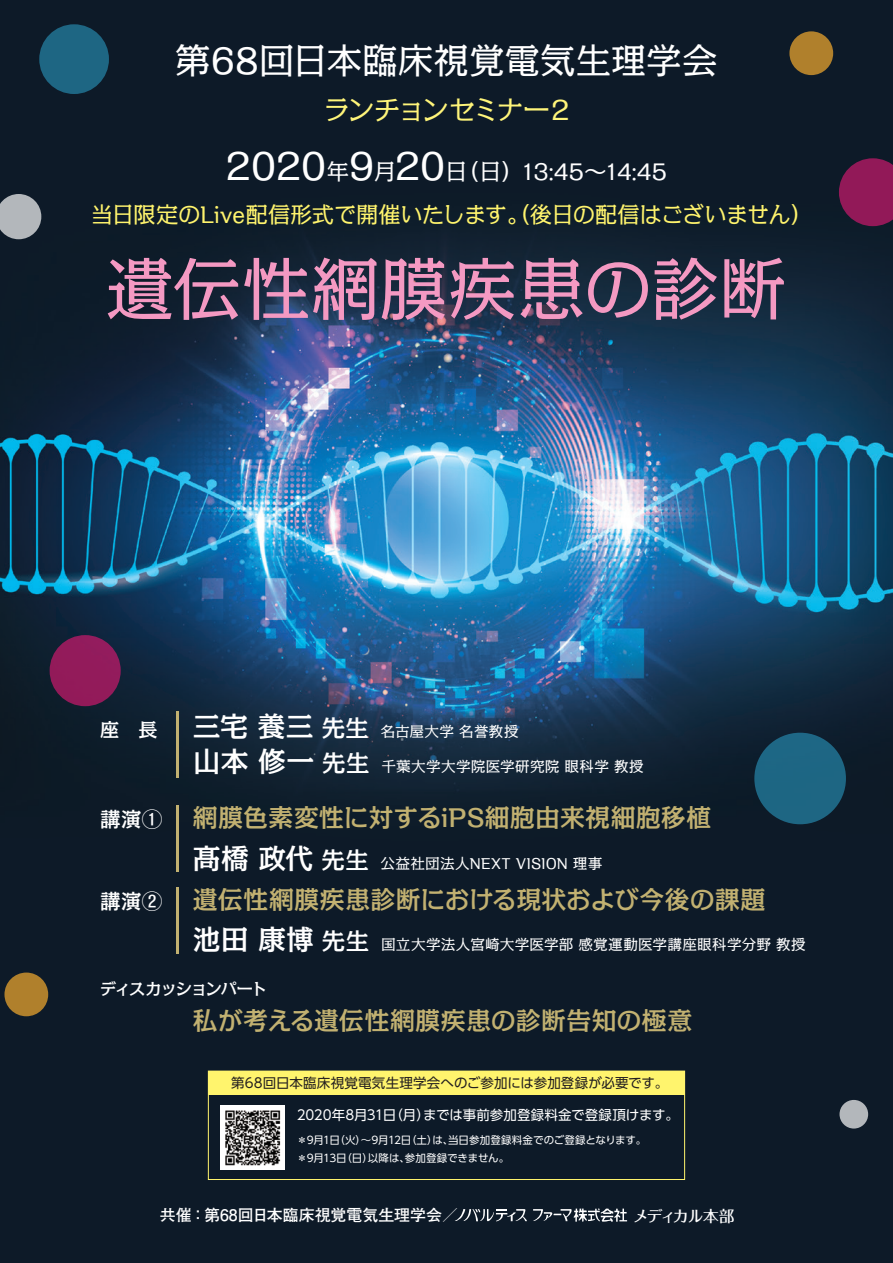
<style>
.page{position:relative;width:893px;height:1263px;background:#fff}
.page>*{position:absolute;margin:0;border:0;box-sizing:border-box;transform-origin:0 0}
.t1{font:68.85px "Kakumin Pro";letter-spacing:-.01em;color:#f499c2}
.t2{font:35.7px "Kakumin Pro";letter-spacing:-.005em;color:#fff}
.t3{font:27px "Kakumin Pro";letter-spacing:-.08em;color:#fff57a}
.t4{font:500 25.05px "Kakumin Pro";letter-spacing:.005em;color:#c2b171}
.t5{font:22.5px/42.9px "Kakumin Pro";letter-spacing:-.03em;color:#fff46d;text-align:center}
.t6{font:500 19.2px "Kakumin Pro";color:#fff}
.t7{font:500 16.2px "Kakumin Pro";letter-spacing:-.07em;color:#fff}
.t8{font:700 15.9px "Futo Go B101 Pro";color:#fff}
.t9{font:500 15.6px "Folk Pro";letter-spacing:-.085em;color:#fff}
.t10{font:14.7px "Kakumin Pro";letter-spacing:.01em;color:#fff}
.t11{font:13.5px "UD Shin Go Pro";letter-spacing:.005em;color:#231f20}
.t12{font:13.5px "UD Shin Go Pro";letter-spacing:-.01em;color:#fff}
.t13{font:10.5px/18px "UD Shin Go Pro";letter-spacing:-.01em;color:#fff}
.s1{font-size:37.5px;color:#fff}
.s2{color:#fff}
.s3{font-weight:500;font-size:27.9px}
.s4{font-weight:500;font-size:23.55px}
.s5{font-size:20.55px;color:#fff}
.s6{font-size:16.5px}
</style>
<div class="page">
<img style="left:0;top:0;width:893px;height:1263px">
<div style="left:39px;top:24px;width:70px;height:70px;background:#1e6683;border-radius:50%"></div>
<svg style="left:0;top:194px;width:41px;height:45px;background:#979ca2"></svg>
<svg style="left:839px;top:158px;width:54px;height:68px;background:#7c1950"></svg>
<div style="left:754px;top:733px;width:92px;height:91px;background:#1e6683;border-radius:50%"></div>
<div style="left:4px;top:972px;width:44px;height:44px;background:#b0802c;border-radius:50%"></div>
<div style="left:789px;top:31px;width:44px;height:44px;background:#b0802c;border-radius:50%"></div>
<div style="left:839px;top:1100px;width:29px;height:28px;background:#b3b7bb;border-radius:50%"></div>
<div style="left:50px;top:635px;width:71px;height:71px;background:#931b5b;border-radius:50%"></div>
<hr style="left:177px;top:805px;width:2px;height:67px;background:#c2b171">
<hr style="left:177px;top:712px;width:2px;height:66px;background:#c2b171">
<hr style="left:177px;top:888px;width:2px;height:66px;background:#c2b171">
<svg style="left:455px;top:1209px;width:72px;height:12px"></svg>
<svg style="left:533px;top:1208px;width:94px;height:14px"></svg>
<img style="left:221px;top:1105px;width:63px;height:64px">
<div style="left:208px;top:1071px;width:477px;height:109px;border:1px solid #fff46d"></div>
<div style="left:208px;top:1071px;width:477px;height:23px;background:#fff46d"></div>
<h2 class="t2" style="left:175px;top:32px;width:544px">第68回日本臨床視覚電気生理学会</h2>
<h3 class="t3" style="left:323px;top:88px;width:248px">ランチョンセミナー2</h3>
<h3 class="t5" style="left:91px;top:147px;width:724px"><span class="s1">2020</span><span class="s2">年</span><span class="s1">9</span><span class="s2">月</span><span class="s1">20</span><span class="s2">日（日）13:45～14:45<br></span>当日限定のLive配信形式で開催いたします。（後日の配信はございません）</h3>
<h1 class="t1" style="left:106px;top:235px;width:683px">遺伝性網膜疾患の診断</h1>
<h3 class="t6" style="left:100px;top:715px;width:59px">座　長</h3>
<p class="t10" style="left:193px;top:720px;width:327px"><span class="s3">三宅 養三</span> <span class="s4">先生</span> 名古屋大学 名誉教授</p>
<p class="t10" style="left:193px;top:755px;width:452px"><span class="s3">山本 修一</span> <span class="s4">先生</span> 千葉大学大学院医学研究院 眼科学 教授</p>
<h3 class="t4" style="left:100px;top:798px;width:613px"><span class="s5">講演①</span> 網膜色素変性に対するiPS細胞由来視細胞移植</h3>
<p class="t10" style="left:193px;top:851px;width:411px"><span class="s3">髙橋 政代</span> <span class="s4">先生</span> 公益社団法人NEXT VISION 理事</p>
<h3 class="t4" style="left:100px;top:880px;width:667px"><span class="s5">講演②</span> 遺伝性網膜疾患診断における現状および今後の課題</h3>
<p class="t10" style="left:193px;top:933px;width:614px"><span class="s3">池田 康博</span> <span class="s4">先生</span> 国立大学法人宮崎大学医学部 感覚運動医学講座眼科学分野 教授</p>
<p class="t7" style="left:100px;top:976px;width:169px">ディスカッションパート</p>
<h3 class="t4" style="left:193px;top:1001px;width:501px">私が考える遺伝性網膜疾患の診断告知の極意</h3>
<p class="t11" style="left:231px;top:1072px;width:439px">第68回日本臨床視覚電気生理学会へのご参加には参加登録が必要です。</p>
<p class="t12" style="left:297px;top:1104px;width:384px">2020年8月31日（月）までは事前参加登録料金で登録頂けます。</p>
<p class="t13" style="left:297px;top:1130px;width:351px">＊9月1日（火）～9月12日（土）は、当日参加登録料金でのご登録となります。＊9月13日（日）以降は、参加登録できません。</p>
<p class="t8" style="left:160px;top:1202px;width:300px">共催<span class="s6">：</span>第68回日本臨床視覚電気生理学会／</p>
<p class="t9" style="left:633px;top:1202px;width:103px">メディカル本部</p>
</div>
